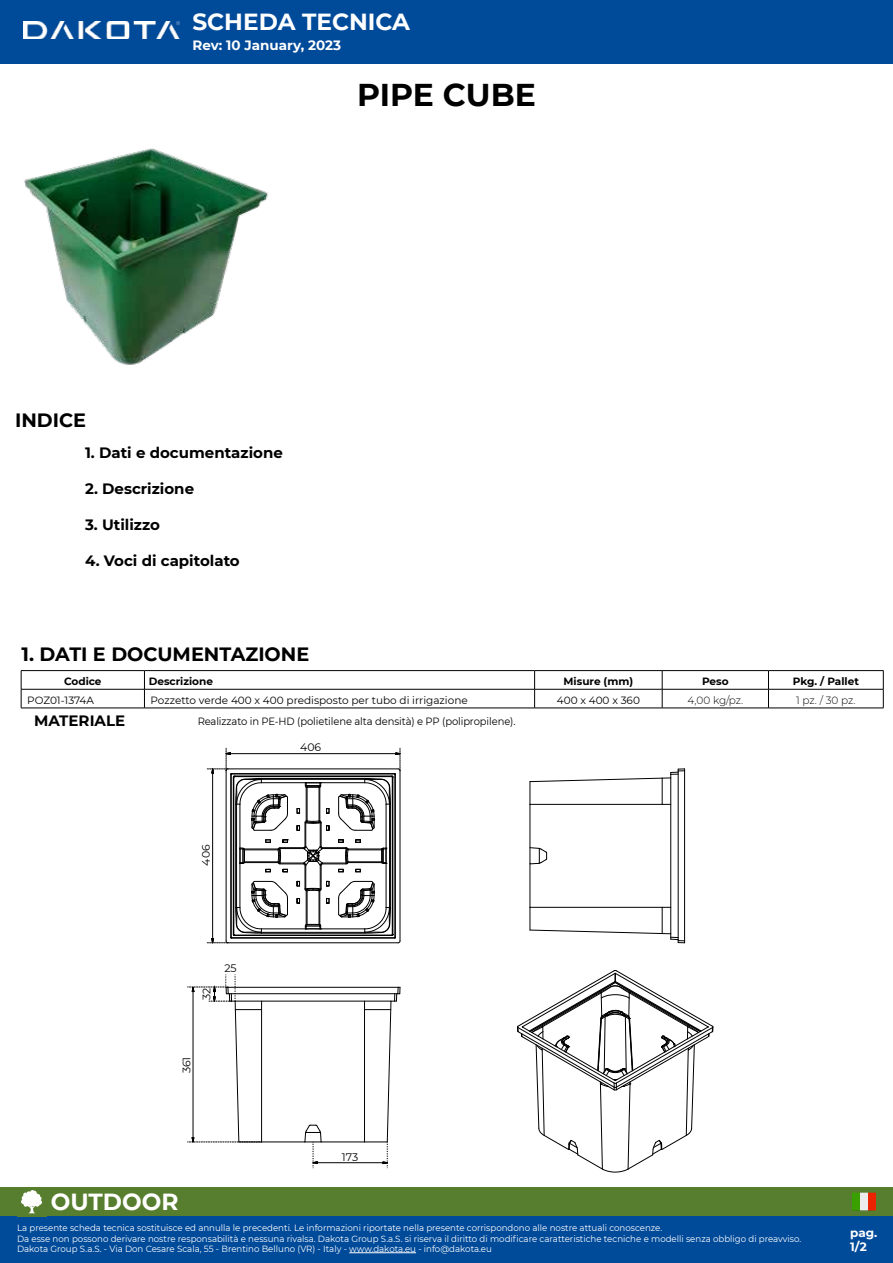
<style>
.page{position:relative;width:893px;height:1263px;background:#fff}
.page>*{position:absolute;margin:0;border:0;box-sizing:border-box;transform-origin:0 0}
.t1{font:700 31.5px "Montserrat";letter-spacing:-.005em;color:#000}
.t2{font:700 23.25px "Montserrat";color:#fff}
.t3{font:700 19.2px "Montserrat";color:#000}
.t4{font:700 15px "Montserrat";color:#000}
.t5{font:700 13.5px "Montserrat";color:#fff}
.t6{font:700 12px/14.4px "Montserrat";color:#fff}
.t7{font:10.95px "Montserrat";color:#000}
.t8{font:10.5px "Montserrat";letter-spacing:-.01em;color:#000}
.t9{font:10.5px "Montserrat";letter-spacing:-.01em;color:#000;scale:.95 1}
.t10{font:700 10.5px "Montserrat";color:#000}
.t11{font:300 10.5px "Montserrat";letter-spacing:-.01em;color:#000}
.t12{font:9px/10.5px "Montserrat";color:#fff;scale:.96 1}
</style>
<div class="page">
<div style="left:0;top:0;width:893px;height:64px;background:#004a9a"></div>
<div style="left:0;top:1216px;width:893px;height:47px;background:#004a9a"></div>
<div style="left:0;top:1187px;width:893px;height:29px;background:#577e2e"></div>
<svg style="left:21px;top:1190px;width:21px;height:23px"></svg>
<svg style="left:852px;top:1193px;width:24px;height:17px"></svg>
<hr style="left:349px;top:1252px;width:67px;height:1px;background:#fff">
<img style="left:23px;top:22px;width:157px;height:17px">
<hr style="left:21px;top:670px;width:123px;height:1px;background:#000">
<hr style="left:144px;top:670px;width:391px;height:1px;background:#000">
<hr style="left:535px;top:670px;width:127px;height:1px;background:#000">
<hr style="left:662px;top:670px;width:106px;height:1px;background:#000">
<hr style="left:768px;top:670px;width:115px;height:1px;background:#000">
<hr style="left:21px;top:689px;width:123px;height:1px;background:#000">
<svg style="left:21px;top:671px;width:1px;height:37px"></svg>
<hr style="left:144px;top:689px;width:391px;height:1px;background:#000">
<svg style="left:144px;top:671px;width:1px;height:37px"></svg>
<hr style="left:535px;top:689px;width:127px;height:1px;background:#000">
<svg style="left:534px;top:671px;width:1px;height:37px"></svg>
<hr style="left:662px;top:689px;width:106px;height:1px;background:#000">
<svg style="left:662px;top:671px;width:1px;height:37px"></svg>
<hr style="left:768px;top:689px;width:115px;height:1px;background:#000">
<svg style="left:768px;top:671px;width:1px;height:37px"></svg>
<svg style="left:883px;top:671px;width:1px;height:37px"></svg>
<hr style="left:21px;top:708px;width:123px;height:1px;background:#000">
<hr style="left:144px;top:708px;width:391px;height:1px;background:#000">
<hr style="left:535px;top:708px;width:127px;height:1px;background:#000">
<hr style="left:662px;top:708px;width:106px;height:1px;background:#000">
<hr style="left:768px;top:708px;width:115px;height:1px;background:#000">
<img style="left:24px;top:148px;width:245px;height:217px">
<hr style="left:321px;top:1141px;width:43px;height:1px;background:#000">
<hr style="left:262px;top:1141px;width:43px;height:1px;background:#000">
<hr style="left:232px;top:1001px;width:163px;height:1px;background:#000">
<hr style="left:228px;top:993px;width:170px;height:1px;background:#000">
<hr style="left:228px;top:987px;width:170px;height:1px;background:#000">
<hr style="left:529px;top:864px;width:1px;height:43px;background:#000">
<hr style="left:670px;top:774px;width:1px;height:163px;background:#000">
<hr style="left:678px;top:771px;width:1px;height:169px;background:#000">
<hr style="left:684px;top:771px;width:1px;height:170px;background:#000">
<svg style="left:529px;top:768px;width:156px;height:97px"></svg>
<svg style="left:529px;top:907px;width:156px;height:36px"></svg>
<svg style="left:517px;top:970px;width:197px;height:203px"></svg>
<svg style="left:207px;top:748px;width:194px;height:196px"></svg>
<hr style="left:317px;top:1162px;width:66px;height:1px;background:#000">
<svg style="left:304px;top:1124px;width:18px;height:44px"></svg>
<svg style="left:364px;top:987px;width:36px;height:181px"></svg>
<svg style="left:188px;top:974px;width:74px;height:169px"></svg>
<h2 class="t2" style="left:192px;top:5px;width:219px">SCHEDA TECNICA</h2>
<h3 class="t5" style="left:192px;top:35px;width:150px">Rev: 10 January, 2023</h3>
<h1 class="t1" style="left:357px;top:72px;width:180px">PIPE CUBE</h1>
<h3 class="t3" style="left:15px;top:406px;width:73px">INDICE</h3>
<h3 class="t4" style="left:85px;top:442px;width:199px">1. Dati e documentazione</h3>
<h3 class="t4" style="left:85px;top:478px;width:111px">2. Descrizione</h3>
<h3 class="t4" style="left:85px;top:514px;width:76px">3. Utilizzo</h3>
<h3 class="t4" style="left:85px;top:550px;width:156px">4. Voci di capitolato</h3>
<h3 class="t3" style="left:22px;top:640px;width:289px">1. DATI E DOCUMENTAZIONE</h3>
<p class="t10" style="left:64px;top:674px;width:39px">Codice</p>
<p class="t10" style="left:149px;top:674px;width:66px">Descrizione</p>
<p class="t10" style="left:564px;top:674px;width:71px">Misure (mm)</p>
<p class="t10" style="left:702px;top:674px;width:28px">Peso</p>
<p class="t10" style="left:793px;top:674px;width:68px">Pkg. / Pallet</p>
<p class="t8" style="left:27px;top:693px;width:68px">POZ01-1374A</p>
<p class="t8" style="left:150px;top:693px;width:319px">Pozzetto verde 400 x 400 predisposto per tubo di irrigazione</p>
<p class="t8" style="left:557px;top:693px;width:85px">400 x 400 x 360</p>
<p class="t11" style="left:687px;top:693px;width:57px">4,00 kg/pz.</p>
<p class="t11" style="left:796px;top:693px;width:61px">1 pz. / 30 pz.</p>
<h3 class="t4" style="left:34px;top:710px;width:93px">MATERIALE</h3>
<p class="t9" style="left:198px;top:714px;width:336px">Realizzato in PE-HD (polietilene alta densità) e PP (polipropilene).</p>
<p class="t7" style="left:198px;top:866px;width:23px;rotate:-90deg">406</p>
<p class="t7" style="left:199px;top:1000px;width:14px;rotate:-90deg">32</p>
<p class="t7" style="left:224px;top:961px;width:14px">25</p>
<p class="t7" style="left:179px;top:1073px;width:18px;rotate:-90deg">361</p>
<h2 class="t2" style="left:51px;top:1184px;width:129px">OUTDOOR</h2>
<p class="t7" style="left:300px;top:739px;width:23px">406</p>
<p class="t7" style="left:342px;top:1150px;width:18px">173</p>
<p class="t12" style="left:17px;top:1222px;width:818px">La presente scheda tecnica sostituisce ed annulla le precedenti. Le informazioni riportate nella presente corrispondono alle nostre attuali conoscenze.<br>Da esse non possono derivare nostre responsabilità e nessuna rivalsa. Dakota Group S.a.S. si riserva il diritto di modificare caratteristiche tecniche e modelli senza obbligo di preavviso.<br>Dakota Group S.a.S. - Via Don Cesare Scala, 55 - Brentino Belluno (VR) - Italy - www.dakota.eu - info@dakota.eu</p>
<h3 class="t6" style="left:850px;top:1225px;width:29px">pag.<br>1/2</h3>
</div>
